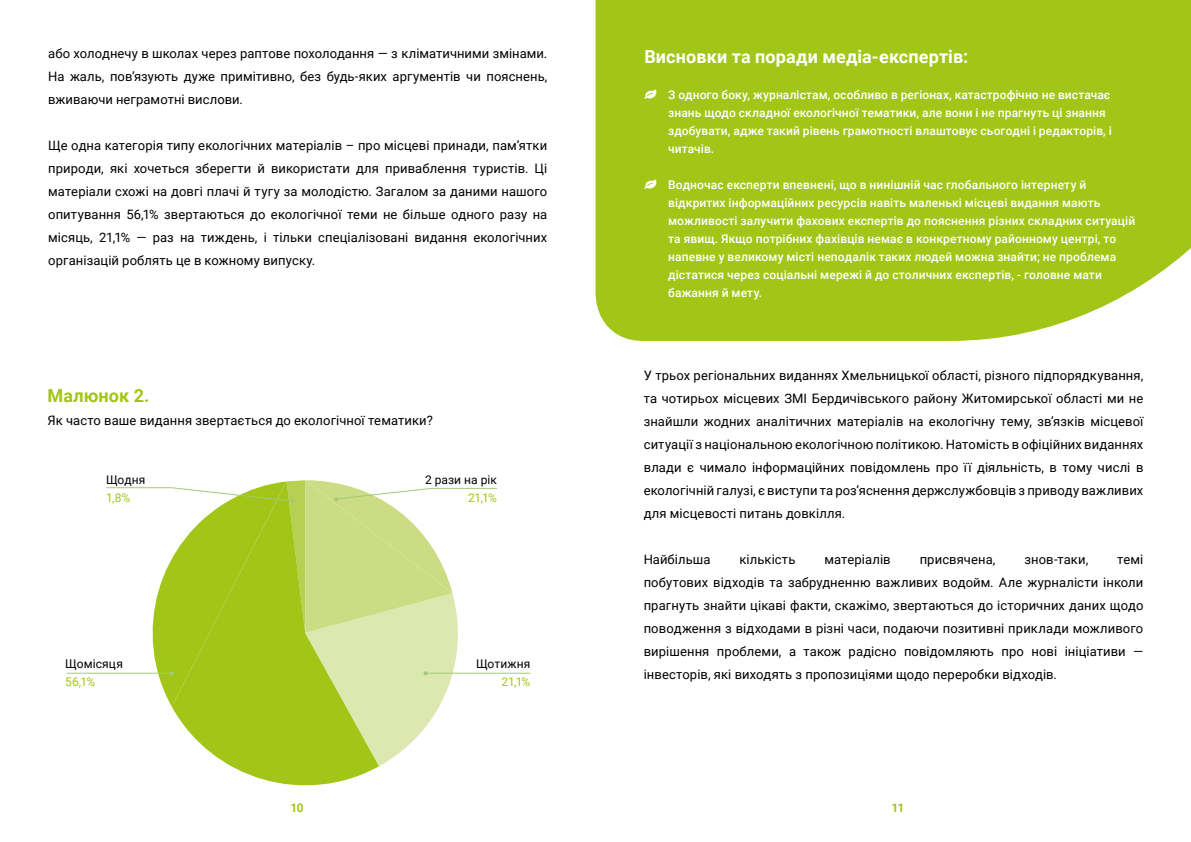
<style>
.page{position:relative;width:1191px;height:842px;background:#fff}
.page>*{position:absolute;margin:0;border:0;box-sizing:border-box;transform-origin:0 0}
.t1{font:700 18px "Roboto";letter-spacing:.01em;color:#fff}
.t2{font:700 18px "Roboto";letter-spacing:.005em;color:#a2c617}
.t3{font:13px/23px "Roboto";letter-spacing:.005em;color:#000;text-align:justify}
.t4{font:500 12px/18px "Roboto";letter-spacing:.01em;color:#fff}
.t5{font:12px "Roboto";letter-spacing:.005em;color:#000}
.t6{font:12px "Roboto";color:#a2c617}
.t7{font:700 12px "Roboto";color:#a2c617}
</style>
<div class="page">
<div style="left:595px;top:0;width:596px;height:341px;background:#a2c617"></div>
<svg style="left:231px;top:766px;width:148px;height:20px;fill:#a2c617"></svg>
<hr style="left:106px;top:487px;width:66px;height:1px;background:#a2cb79">
<hr style="left:67px;top:673px;width:105px;height:1px;background:#a2cb79">
<hr style="left:425px;top:673px;width:105px;height:1px;background:#a2cb79">
<hr style="left:431px;top:488px;width:66px;height:1px;background:#a2cb79">
<svg style="left:131px;top:480px;width:340px;height:286px"></svg>
<p class="t3" style="left:48px;top:41px;width:500px">або холоднечу в школах через раптове похолодання — з кліматичними змінами.<br>На жаль, пов’язують дуже примітивно, без будь-яких аргументів чи пояснень, вживаючи неграмотні вислови.</p>
<p class="t3" style="left:48px;top:133px;width:500px">Ще одна категорія типу екологічних матеріалів – про місцеві принади, пам’ятки природи, які хочеться зберегти й використати для приваблення туристів. Ці матеріали схожі на довгі плачі й тугу за молодістю. Загалом за даними нашого опитування 56,1% звертаються до екологічної теми не більше одного разу на місяць, 21,1% — раз на тиждень, і тільки спеціалізовані видання екологічних організацій роблять це в кожному випуску.</p>
<h1 class="t2" style="left:48px;top:383px;width:103px">Малюнок 2.</h1>
<p class="t3" style="left:48px;top:408px;width:387px">Як часто ваше видання звертається до екологічної тематики?</p>
<p class="t5" style="left:106px;top:472px;width:41px">Щодня</p>
<p class="t6" style="left:106px;top:490px;width:26px">1,8%</p>
<p class="t5" style="left:65px;top:655px;width:59px">Щомісяця</p>
<p class="t6" style="left:65px;top:673px;width:31px">56,1%</p>
<p class="t5" style="left:425px;top:472px;width:73px">2 рази на рік</p>
<p class="t6" style="left:468px;top:490px;width:30px">21,1%</p>
<p class="t5" style="left:476px;top:655px;width:56px">Щотижня</p>
<p class="t6" style="left:501px;top:673px;width:30px">21,1%</p>
<h1 class="t1" style="left:644px;top:44px;width:325px">Висновки та поради медіа-експертів:</h1>
<p class="t4" style="left:668px;top:85px;width:445px;text-indent:-24px">● З одного боку, журналістам, особливо в регіонах, катастрофічно не вистачає знань щодо складної екологічної тематики, але вони і не прагнуть ці знання здобувати, адже такий рівень грамотності влаштовує сьогодні і редакторів, і читачів.</p>
<p class="t4" style="left:668px;top:175px;width:468px;text-indent:-24px">● Водночас експерти впевнені, що в нинішній час глобального інтернету й відкритих інформаційних ресурсів навіть маленькі місцеві видання мають можливості залучити фахових експертів до пояснення різних складних ситуацій та явищ. Якщо потрібних фахівців немає в конкретному районному центрі, то напевне у великому місті неподалік таких людей можна знайти; не проблема дістатися через соціальні мережі й до столичних експертів, - головне мати бажання й мету.</p>
<p class="t3" style="left:643px;top:364px;width:501px">У трьох регіональних виданнях Хмельницької області, різного підпорядкування, та чотирьох місцевих ЗМІ Бердичівського району Житомирської області ми не знайшли жодних аналітичних матеріалів на екологічну тему, зв’язків місцевої ситуації з національною екологічною політикою. Натомість в офіційних виданнях влади є чимало інформаційних повідомлень про її діяльність, в тому числі в екологічній галузі, є виступи та роз’яснення держслужбовців з приводу важливих для місцевості питань довкілля.</p>
<p class="t3" style="left:643px;top:548px;width:68px">Найбільша</p>
<p class="t3" style="left:739px;top:548px;width:57px">кількість</p>
<p class="t3" style="left:824px;top:548px;width:68px">матеріалів</p>
<p class="t3" style="left:919px;top:548px;width:77px">присвячена,</p>
<p class="t3" style="left:1024px;top:548px;width:65px">знов-таки,</p>
<p class="t3" style="left:643px;top:548px;width:501px;text-indent:473px">темі побутових відходів та забрудненню важливих водойм. Але журналісти інколи прагнуть знайти цікаві факти, скажімо, звертаються до історичних даних щодо поводження з відходами в різні часи, подаючи позитивні приклади можливого вирішення проблеми, а також радісно повідомляють про нові ініціативи — інвесторів, які виходять з пропозиціями щодо переробки відходів.</p>
<p class="t7" style="left:290px;top:799px;width:15px">10</p>
<p class="t7" style="left:891px;top:799px;width:14px">11</p>
</div>
